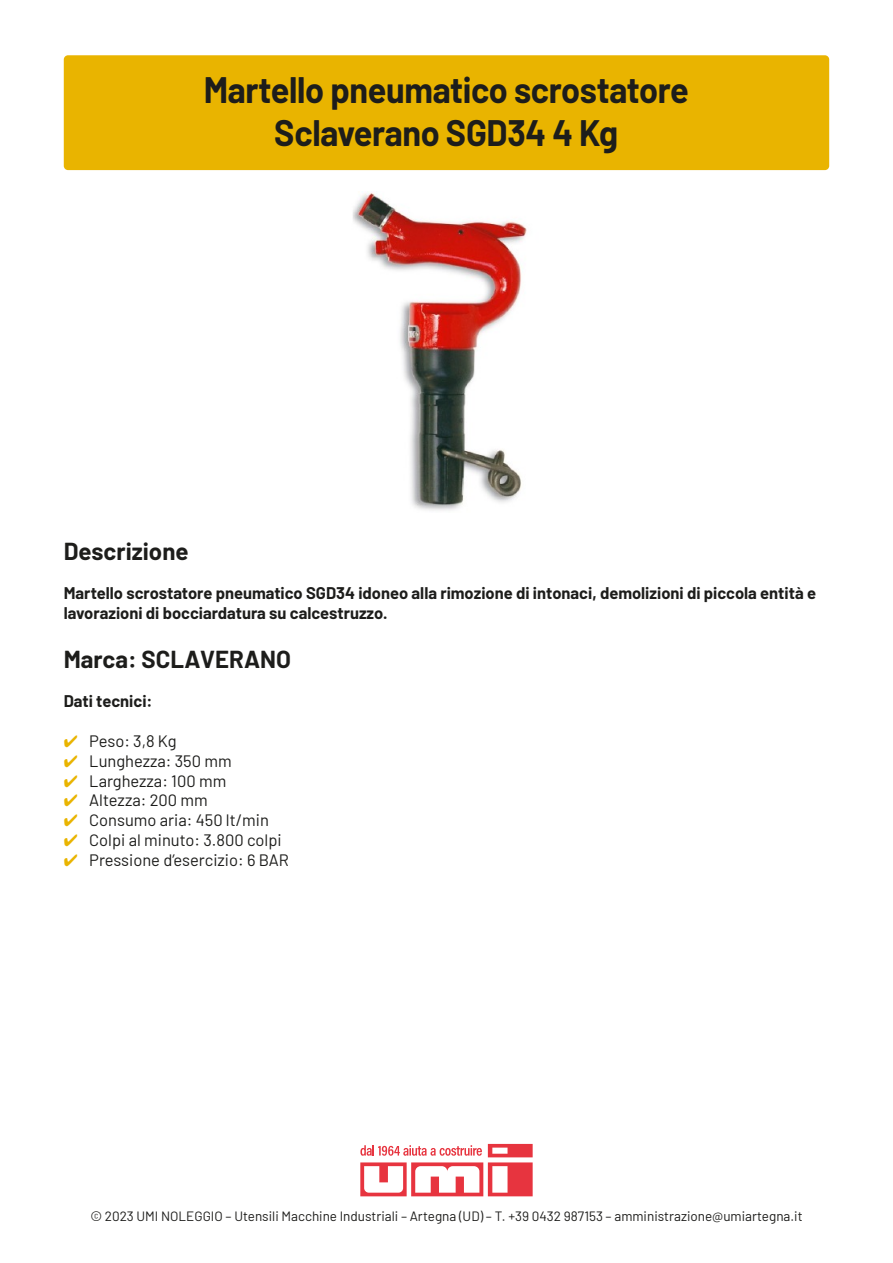
<style>
.page{position:relative;width:893px;height:1263px;background:#fff}
.page>*{position:absolute;margin:0;border:0;box-sizing:border-box;transform-origin:0 0}
.t1{font:700 36px/43.2px "Barlow";letter-spacing:-.01em;color:#1d1d1b;text-align:center;scale:.95 1}
.t2{font:700 24px "Barlow";color:#1d1d1b}
.t3{font:700 16.5px/19.8px "Barlow";color:#1d1d1b}
.t4{font:16.5px "Barlow";color:#1d1d1b}
.t5{font:13.5px "Barlow";color:#1d1d1b}
.s1{color:#e9b400}
</style>
<div class="page">
<img style="left:353px;top:193px;width:174px;height:318px">
<svg style="left:360px;top:1144px;width:173px;height:52px"></svg>
<div style="left:64px;top:55px;width:765px;height:115px;background:#e9b400;border-radius:4px"></div>
<h1 class="t1" style="left:204px;top:66px;width:512px">Martello pneumatico scrostatore<br>Sclaverano SGD34 4 Kg</h1>
<h2 class="t2" style="left:64px;top:533px;width:126px">Descrizione</h2>
<p class="t3" style="left:64px;top:582px;width:754px">Martello scrostatore pneumatico SGD34 idoneo alla rimozione di intonaci, demolizioni di piccola entità e lavorazioni di bocciardatura su calcestruzzo.</p>
<h2 class="t2" style="left:64px;top:641px;width:229px">Marca: SCLAVERANO</h2>
<p class="t3" style="left:64px;top:690px;width:90px">Dati tecnici:</p>
<p class="t4" style="left:64px;top:729px;width:114px"><span class="s1">✔</span> Peso: 3,8 Kg</p>
<p class="t4" style="left:64px;top:749px;width:169px"><span class="s1">✔</span> Lunghezza: 350 mm</p>
<p class="t4" style="left:64px;top:769px;width:164px"><span class="s1">✔</span> Larghezza: 100 mm</p>
<p class="t4" style="left:64px;top:788px;width:145px"><span class="s1">✔</span> Altezza: 200 mm</p>
<p class="t4" style="left:64px;top:808px;width:207px"><span class="s1">✔</span> Consumo aria: 450 lt/min</p>
<p class="t4" style="left:64px;top:828px;width:219px"><span class="s1">✔</span> Colpi al minuto: 3.800 colpi</p>
<p class="t4" style="left:64px;top:848px;width:227px"><span class="s1">✔</span> Pressione d’esercizio: 6 BAR</p>
<p class="t5" style="left:90px;top:1206px;width:714px">© 2023 UMI NOLEGGIO – Utensili Macchine Industriali – Artegna (UD) – T. +39 0432 987153 – amministrazione@umiartegna.it</p>
</div>
